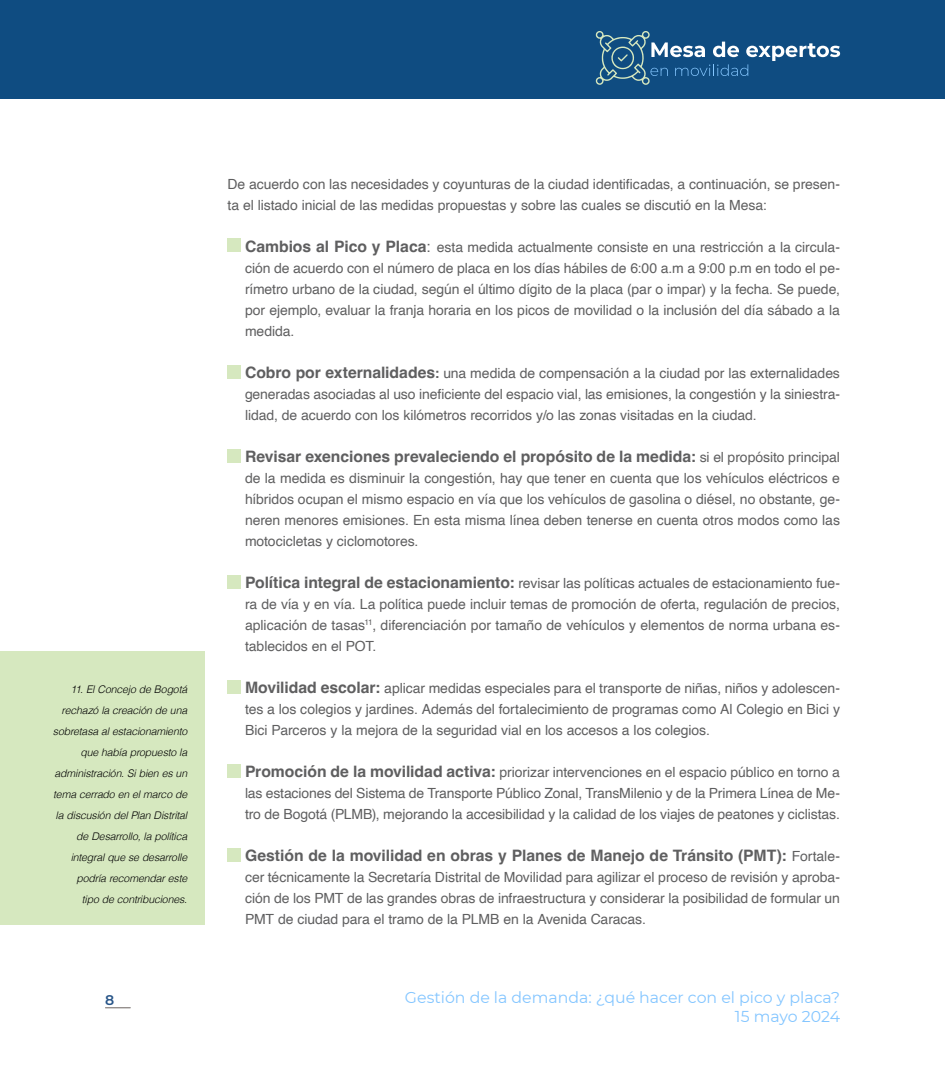
<style>
.page{position:relative;width:945px;height:1066px;background:#fff}
.page>*{position:absolute;margin:0;border:0;box-sizing:border-box;transform-origin:0 0}
.Párrafo_general{font:700 15.75px "Helvetica";color:#5f5f60}
.t1{font:15.75px/18.9px "Montserrat";color:#84c6ff;text-align:right}
.Párrafo_general-2{font:14px/21px "Helvetica";letter-spacing:-.005em;color:#5f5f60;text-align:justify}
.t2{font:600 14px "Montserrat";color:#295689}
.Párrafo_general-3{font:italic 300 10.5px/21px "Helvetica";letter-spacing:-.015em;color:#000;text-align:right}
.s1{font-weight:700;font-size:15.75px}
.s2{font-size:15.75px}
.s3{font-weight:700}
.s4{font-weight:400;font-size:14px}
</style>
<div class="page">
<div style="left:0;top:0;width:945px;height:99px;background:#0f4c81"></div>
<svg style="left:105px;top:1007px;width:25px;height:1px"></svg>
<svg style="left:595px;top:31px;width:245px;height:54px"></svg>
<div style="left:0;top:651px;width:205px;height:273px;background:#d6e8bf"></div>
<div style="left:228px;top:239px;width:13px;height:13px;background:#d6e8bf"></div>
<div style="left:228px;top:365px;width:13px;height:13px;background:#d6e8bf"></div>
<div style="left:228px;top:449px;width:13px;height:13px;background:#d6e8bf"></div>
<div style="left:228px;top:680px;width:13px;height:13px;background:#d6e8bf"></div>
<div style="left:228px;top:575px;width:13px;height:13px;background:#d6e8bf"></div>
<div style="left:228px;top:764px;width:13px;height:13px;background:#d6e8bf"></div>
<div style="left:228px;top:848px;width:13px;height:13px;background:#d6e8bf"></div>
<p class="Párrafo_general-3" style="left:53px;top:678px;width:136px">11. El Concejo de Bogotá rechazó la creación de una sobretasa al estacionamiento que había propuesto la administración. Si bien es un tema cerrado en el marco de la discusión del Plan Distrital de Desarrollo, la política integral que se desarrolle podría recomendar este<br>tipo de contribuciones.</p>
<p class="Párrafo_general-2" style="left:228px;top:174px;width:614px">De acuerdo con las necesidades y coyunturas de la ciudad identificadas, a continuación, se presen&shy;ta el listado inicial de las medidas propuestas y sobre las cuales se discutió en la Mesa:</p>
<p class="Párrafo_general-2" style="left:245px;top:237px;width:597px"><span class="s1">Cambios al Pico y Placa</span><span class="s2">:</span> esta medida actualmente consiste en una restricción a la circula&shy;ción de acuerdo con el número de placa en los días hábiles de 6:00 a.m a 9:00 p.m en todo el pe&shy;rímetro urbano de la ciudad, según el último dígito de la placa (par o impar) y la fecha. Se puede, por ejemplo, evaluar la franja horaria en los picos de movilidad o la inclusión del día sábado a la medida.</p>
<p class="Párrafo_general-2" style="left:245px;top:363px;width:596px"><span class="s1">Cobro por externalidades</span><span class="s3">:</span> una medida de compensación a la ciudad por las externalidades generadas asociadas al uso ineficiente del espacio vial, las emisiones, la congestión y la siniestra&shy;lidad, de acuerdo con los kilómetros recorridos y/o las zonas visitadas en la ciudad.</p>
<p class="Párrafo_general" style="left:245px;top:447px;width:597px">Revisar exenciones prevaleciendo el propósito de la medida: <span class="s4">si el propósito principal</span></p>
<p class="Párrafo_general-2" style="left:245px;top:468px;width:597px">de la medida es disminuir la congestión, hay que tener en cuenta que los vehículos eléctricos e híbridos ocupan el mismo espacio en vía que los vehículos de gasolina o diésel, no obstante, ge&shy;neren menores emisiones. En esta misma línea deben tenerse en cuenta otros modos como las motocicletas y ciclomotores.</p>
<p class="Párrafo_general-2" style="left:245px;top:573px;width:597px"><span class="s1">Política integral de estacionamiento:</span> revisar las políticas actuales de estacionamiento fue&shy;ra de vía y en vía. La política puede incluir temas de promoción de oferta, regulación de precios, aplicación de tasas<sup>11</sup>, diferenciación por tamaño de vehículos y elementos de norma urbana es&shy;tablecidos en el POT.</p>
<p class="Párrafo_general-2" style="left:245px;top:678px;width:597px"><span class="s1">Movilidad escolar:</span> aplicar medidas especiales para el transporte de niñas, niños y adolescen&shy;tes a los colegios y jardines. Además del fortalecimiento de programas como Al Colegio en Bici y Bici Parceros y la mejora de la seguridad vial en los accesos a los colegios.</p>
<p class="Párrafo_general-2" style="left:245px;top:762px;width:597px"><span class="s1">Promoción de la movilidad activa:</span> priorizar intervenciones en el espacio público en torno a las estaciones del Sistema de Transporte Público Zonal, TransMilenio y de la Primera Línea de Me&shy;tro de Bogotá (PLMB), mejorando la accesibilidad y la calidad de los viajes de peatones y ciclistas.</p>
<p class="Párrafo_general" style="left:245px;top:846px;width:596px">Gestión de la movilidad en obras y Planes de Manejo de Tránsito (PMT): <span class="s4">Fortale-</span></p>
<p class="Párrafo_general-2" style="left:245px;top:867px;width:597px">cer técnicamente la Secretaría Distrital de Movilidad para agilizar el proceso de revisión y aproba&shy;ción de los PMT de las grandes obras de infraestructura y considerar la posibilidad de formular un PMT de ciudad para el tramo de la PLMB en la Avenida Caracas.</p>
<p class="t2" style="left:105px;top:989px;width:11px">8</p>
<p class="t1" style="left:405px;top:987px;width:437px">Gestión de la demanda: ¿qué hacer con el pico y placa?<br>15 mayo 2024</p>
</div>
